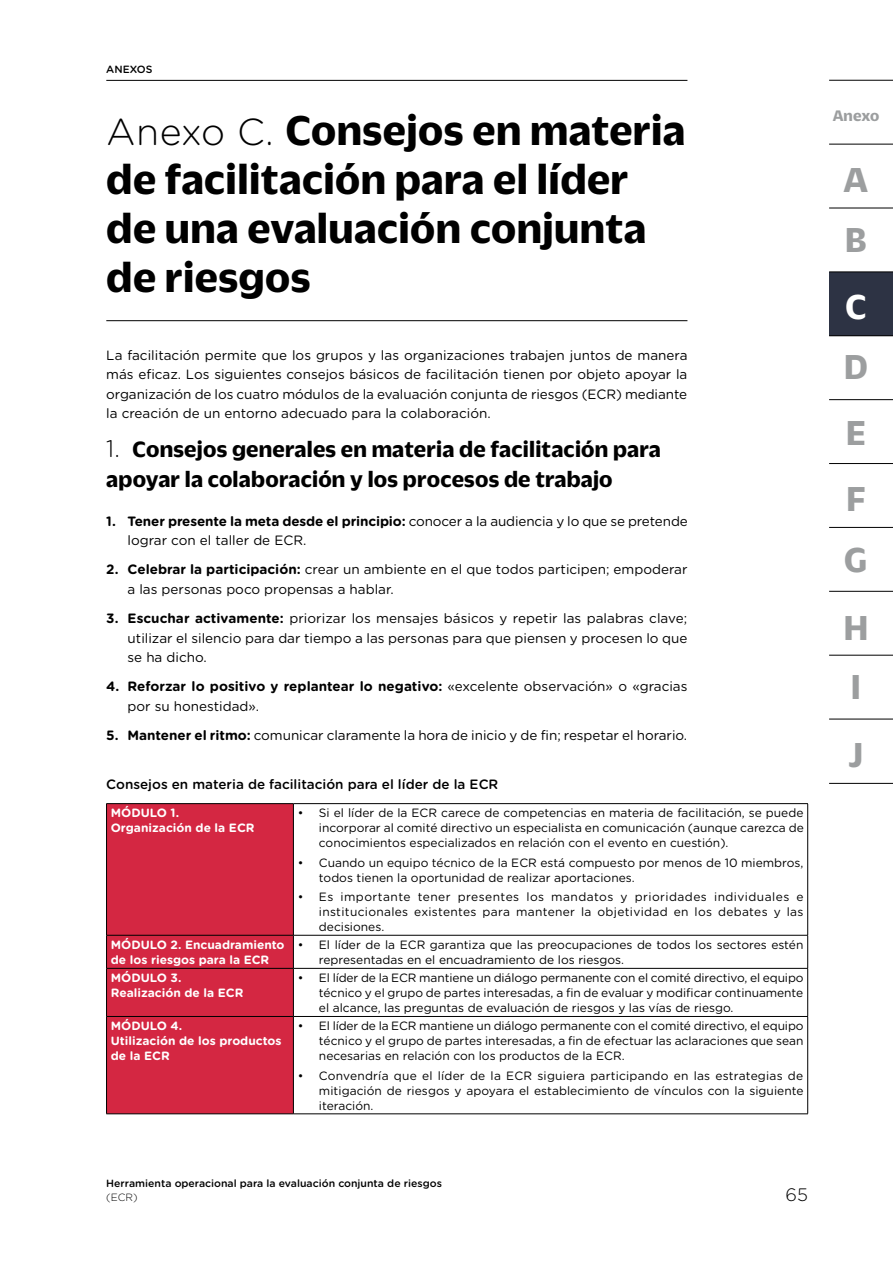
<style>
.page{position:relative;width:893px;height:1263px;background:#fff}
.page>*{position:absolute;margin:0;border:0;box-sizing:border-box;transform-origin:0 0}
.t1{font:700 45px/48.8px "Duplicate Sans";letter-spacing:.01em;color:#000}
.t2{font:700 37.5px/68.2px "Duplicate Sans";color:#9c9e9f}
.t3{font:700 37.5px "Duplicate Sans";color:#fff}
.t4{font:700 24px/29.2px "Duplicate Sans";letter-spacing:.01em;color:#000}
.t5{font:300 18px "Gotham Rounded";color:#000}
.t6{font:700 16.5px "Duplicate Sans";color:#9c9e9f}
.t7{font:13.5px/19.5px "Gotham Rounded";color:#000}
.t8{font:500 13.5px "Gotham Rounded";color:#000}
.t9{font:12px/15px "Gotham Rounded";color:#000;text-align:justify}
.t10{font:700 12px/15px "Gotham Rounded";color:#fff}
.t11{font:500 10.5px "Gotham Rounded";color:#000}
.t12{font:300 10.5px "Gotham Rounded";color:#000}
.s1{font-family:"Gotham Rounded";font-weight:300;font-size:37.5px}
.s2{font-family:"Gotham Rounded";font-weight:300}
.s3{font-weight:700}
</style>
<div class="page">
<hr style="left:106px;top:80px;width:581px;height:1px;background:#000">
<hr style="left:829px;top:144px;width:64px;height:1px;background:#000">
<hr style="left:829px;top:80px;width:64px;height:1px;background:#000">
<hr style="left:829px;top:527px;width:64px;height:1px;background:#000">
<hr style="left:829px;top:208px;width:64px;height:1px;background:#000">
<hr style="left:829px;top:591px;width:64px;height:1px;background:#000">
<hr style="left:829px;top:463px;width:64px;height:1px;background:#000">
<hr style="left:829px;top:719px;width:64px;height:1px;background:#000">
<hr style="left:829px;top:783px;width:64px;height:1px;background:#000">
<hr style="left:829px;top:399px;width:64px;height:1px;background:#000">
<hr style="left:829px;top:655px;width:64px;height:1px;background:#000">
<hr style="left:106px;top:320px;width:581px;height:1px;background:#000">
<div style="left:107px;top:804px;width:186px;height:309px;background:#d42742"></div>
<hr style="left:106px;top:803px;width:187px;height:1px;background:#000">
<hr style="left:106px;top:804px;width:1px;height:131px;background:#000">
<hr style="left:293px;top:803px;width:515px;height:1px;background:#000">
<hr style="left:293px;top:804px;width:1px;height:131px;background:#000">
<hr style="left:807px;top:804px;width:1px;height:131px;background:#000">
<hr style="left:106px;top:935px;width:187px;height:1px;background:#000">
<hr style="left:106px;top:935px;width:1px;height:33px;background:#000">
<hr style="left:293px;top:935px;width:515px;height:1px;background:#000">
<hr style="left:293px;top:935px;width:1px;height:33px;background:#000">
<hr style="left:807px;top:935px;width:1px;height:33px;background:#000">
<hr style="left:106px;top:968px;width:187px;height:1px;background:#000">
<hr style="left:106px;top:968px;width:1px;height:48px;background:#000">
<hr style="left:293px;top:968px;width:515px;height:1px;background:#000">
<hr style="left:293px;top:968px;width:1px;height:48px;background:#000">
<hr style="left:807px;top:968px;width:1px;height:48px;background:#000">
<hr style="left:106px;top:1016px;width:187px;height:1px;background:#000">
<hr style="left:106px;top:1017px;width:1px;height:96px;background:#000">
<hr style="left:293px;top:1016px;width:515px;height:1px;background:#000">
<hr style="left:293px;top:1017px;width:1px;height:96px;background:#000">
<hr style="left:807px;top:1017px;width:1px;height:96px;background:#000">
<hr style="left:106px;top:1113px;width:187px;height:1px;background:#000">
<hr style="left:293px;top:1113px;width:515px;height:1px;background:#000">
<div style="left:829px;top:272px;width:64px;height:64px;background:#2d3344"></div>
<p class="t11" style="left:106px;top:62px;width:17px">Anexos</p>
<h1 class="t1" style="left:106px;top:102px;width:581px"><span class="s1">Anexo C.</span> Consejos en materia de facilitación para el líder de una evaluación conjunta de riesgos</h1>
<p class="t7" style="left:106px;top:345px;width:583px;text-align:justify">La facilitación permite que los grupos y las organizaciones trabajen juntos de manera más eficaz. Los siguientes consejos básicos de facilitación tienen por objeto apoyar la organización de los cuatro módulos de la evaluación conjunta de riesgos (ECR) mediante la creación de un entorno adecuado para la colaboración.</p>
<h3 class="t4" style="left:106px;top:433px;width:556px"><span class="s2">1.</span> Consejos generales en materia de facilitación para apoyar la colaboración y los procesos de trabajo</h3>
<p class="t7" style="left:128px;top:510px;width:562px;text-indent:-21px"><span class="s3">1. Tener presente la meta desde el principio:</span> conocer a la audiencia y lo que se pretende lograr con el taller de ECR.</p>
<p class="t7" style="left:128px;top:559px;width:561px;text-indent:-21px"><span class="s3">2. Celebrar la participación:</span> crear un ambiente en el que todos participen; empoderar a las personas poco propensas a hablar.</p>
<p class="t7" style="left:128px;top:608px;width:561px;text-align:justify;text-indent:-21px"><span class="s3">3. Escuchar activamente:</span> priorizar los mensajes básicos y repetir las palabras clave; utilizar el silencio para dar tiempo a las personas para que piensen y procesen lo que se ha dicho.</p>
<p class="t7" style="left:128px;top:676px;width:561px;text-indent:-21px"><span class="s3">4. Reforzar lo positivo y replantear lo negativo:</span> «excelente observación» o «gracias por su honestidad».</p>
<p class="t7" style="left:106px;top:725px;width:582px"><span class="s3">5. Mantener el ritmo:</span> comunicar claramente la hora de inicio y de fin; respetar el horario.</p>
<p class="t8" style="left:106px;top:774px;width:394px">Consejos en materia de facilitación para el líder de la ECR</p>
<p class="t10" style="left:111px;top:805px;width:145px">MÓDULO 1.<br>Organización de la ECR</p>
<p class="t9" style="left:319px;top:805px;width:486px;text-indent:-21px">• Si el líder de la ECR carece de competencias en materia de facilitación, se puede incorporar al comité directivo un especialista en comunicación (aunque carezca de conocimientos especializados en relación con el evento en cuestión).</p>
<p class="t9" style="left:319px;top:854px;width:486px;text-indent:-21px">• Cuando un equipo técnico de la ECR está compuesto por menos de 10 miembros, todos tienen la oportunidad de realizar aportaciones.</p>
<p class="t9" style="left:319px;top:889px;width:486px;text-indent:-21px">• Es importante tener presentes los mandatos y prioridades individuales e institucionales existentes para mantener la objetividad en los debates y las decisiones.</p>
<p class="t10" style="left:111px;top:937px;width:175px">MÓDULO 2. Encuadramiento de los riesgos para la ECR</p>
<p class="t9" style="left:319px;top:937px;width:486px;text-indent:-21px">• El líder de la ECR garantiza que las preocupaciones de todos los sectores estén representadas en el encuadramiento de los riesgos.</p>
<p class="t10" style="left:111px;top:970px;width:134px">MÓDULO 3.<br>Realización de la ECR</p>
<p class="t9" style="left:319px;top:970px;width:486px;text-indent:-21px">• El líder de la ECR mantiene un diálogo permanente con el comité directivo, el equipo técnico y el grupo de partes interesadas, a fin de evaluar y modificar continuamente el alcance, las preguntas de evaluación de riesgos y las vías de riesgo.</p>
<p class="t10" style="left:111px;top:1018px;width:172px">MÓDULO 4.<br>Utilización de los productos de la ECR</p>
<p class="t9" style="left:319px;top:1018px;width:486px;text-indent:-21px">• El líder de la ECR mantiene un diálogo permanente con el comité directivo, el equipo técnico y el grupo de partes interesadas, a fin de efectuar las aclaraciones que sean necesarias en relación con los productos de la ECR.</p>
<p class="t9" style="left:319px;top:1067px;width:486px;text-indent:-21px">• Convendría que el líder de la ECR siguiera participando en las estrategias de mitigación de riesgos y apoyara el establecimiento de vínculos con la siguiente iteración.</p>
<h3 class="t6" style="left:833px;top:104px;width:48px">Anexo</h3>
<h2 class="t2" style="left:844px;top:142px;width:26px">A</h2>
<h2 class="t2" style="left:845px;top:202px;width:23px">B</h2>
<h2 class="t3" style="left:845px;top:281px;width:23px">C</h2>
<h2 class="t2" style="left:844px;top:330px;width:25px">D</h2>
<h2 class="t2" style="left:846px;top:396px;width:22px">E</h2>
<h2 class="t2" style="left:846px;top:461px;width:21px">F</h2>
<h2 class="t2" style="left:844px;top:523px;width:25px">G</h2>
<h2 class="t2" style="left:843px;top:591px;width:27px">H</h2>
<h2 class="t2" style="left:848px;top:649px;width:16px">I<br>J</h2>
<p class="t11" style="left:106px;top:1176px;width:337px">Herramienta operacional para la evaluación conjunta de riesgos</p>
<p class="t12" style="left:106px;top:1190px;width:33px">(ECR)</p>
<h3 class="t5" style="left:785px;top:1182px;width:24px">65</h3>
</div>
